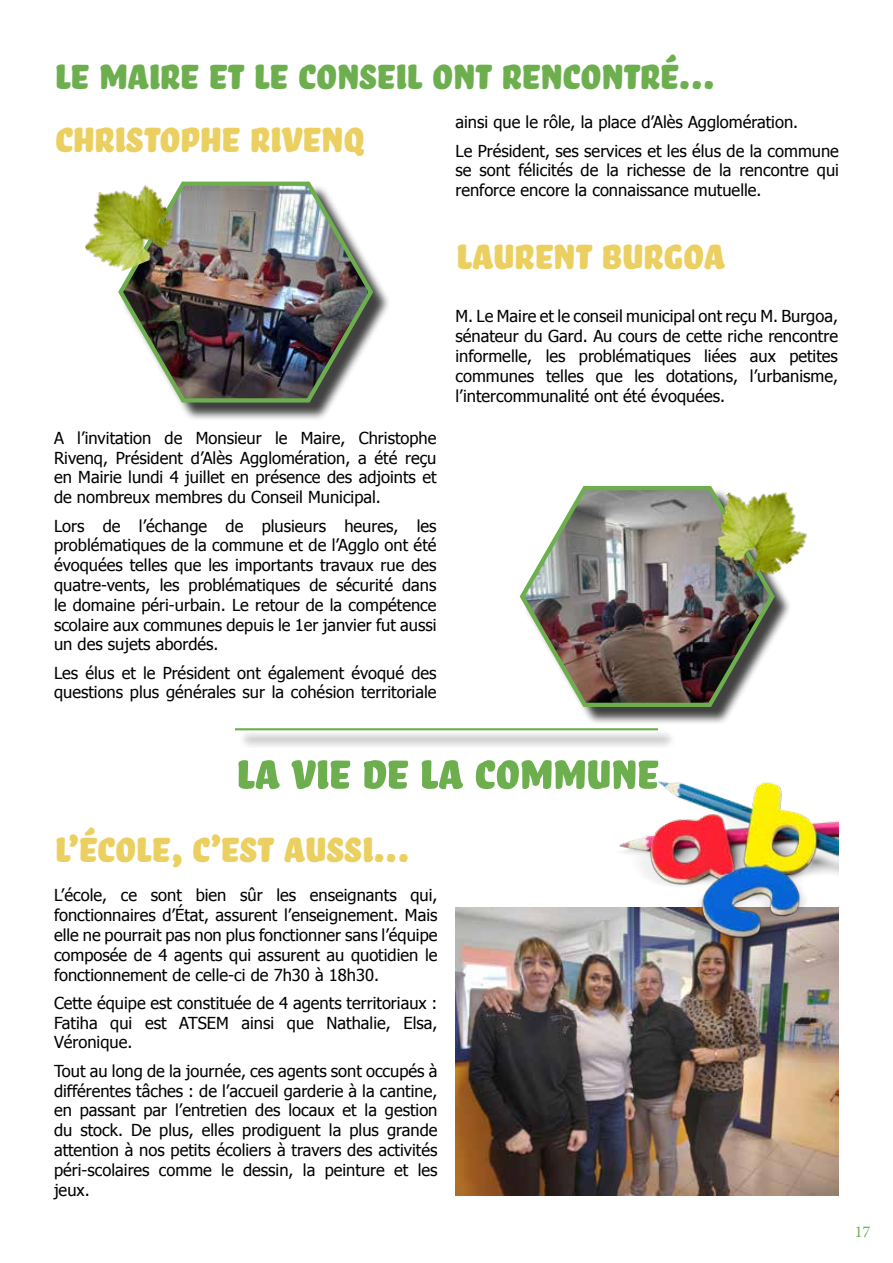
<style>
.page{position:relative;width:893px;height:1263px;background:#fff}
.page>*{position:absolute;margin:0;border:0;box-sizing:border-box;transform-origin:0 0}
.t1{font:52.5px "Bello Caps Pro";color:#6daf4e}
.t2{font:45px "Bello Caps Pro";color:#ebd061}
.t3{font:45px "Bello Caps Pro";color:#6daf4e}
.t4{font:16.5px/19.8px "Tahoma";color:#000;text-align:justify}
.t5{font:16.5px "Minion Pro";color:#6daf4e}
</style>
<div class="page">
<img style="left:455px;top:908px;width:384px;height:287px">
<div style="left:122px;top:184px;width:269px;height:237px;background:#000;opacity:.75"></div>
<img style="left:118px;top:181px;width:258px;height:224px">
<div style="left:523px;top:488px;width:269px;height:237px;background:#000;opacity:.75"></div>
<img style="left:519px;top:486px;width:258px;height:223px">
<img style="left:85px;top:181px;width:97px;height:100px">
<img style="left:695px;top:486px;width:112px;height:105px">
<img style="left:610px;top:781px;width:229px;height:160px">
<div style="left:238px;top:730px;width:438px;height:19px;background:#000;opacity:.75"></div>
<hr style="left:235px;top:728px;width:423px;height:2px;background:#6daf4e">
<h2 class="t3" style="left:54px;top:49px;width:662px">LE MAIRE ET LE CONSEIL ONT RENCONTRÉ...</h2>
<p class="t4" style="left:455px;top:107px;width:385px;line-height:28.3px">ainsi que le rôle, la place d’Alès Agglomération.<br>Le Président, ses services et les élus de la commune</p>
<p class="t4" style="left:455px;top:160px;width:385px">se sont félicités de la richesse de la rencontre qui renforce encore la connaissance mutuelle.</p>
<h2 class="t2" style="left:54px;top:112px;width:311px">Christophe Rivenq</h2>
<h2 class="t2" style="left:455px;top:229px;width:270px">LAURENT Burgoa</h2>
<p class="t4" style="left:54px;top:427px;width:384px">A l’invitation de Monsieur le Maire, Christophe Rivenq, Président d’Alès Agglomération, a été reçu en Mairie lundi 4 juillet en présence des adjoints et de nombreux membres du Conseil Municipal.</p>
<p class="t4" style="left:54px;top:515px;width:384px">Lors de l’échange de plusieurs heures, les problématiques de la commune et de l’Agglo ont été évoquées telles que les importants travaux rue des quatre-vents, les problématiques de sécurité dans le domaine péri-urbain. Le retour de la compétence scolaire aux communes depuis le 1er janvier fut aussi un des sujets abordés.</p>
<p class="t4" style="left:54px;top:662px;width:384px">Les élus et le Président ont également évoqué des questions plus générales sur la cohésion territoriale</p>
<p class="t4" style="left:455px;top:306px;width:384px">M. Le Maire et le conseil municipal ont reçu M. Burgoa, sénateur du Gard. Au cours de cette riche rencontre informelle, les problématiques liées aux petites communes telles que les dotations, l’urbanisme, l’intercommunalité ont été évoquées.</p>
<h1 class="t1" style="left:235px;top:742px;width:423px">LA VIE DE LA COMMUNE</h1>
<h2 class="t2" style="left:54px;top:822px;width:356px">L’école, c’est aussi...</h2>
<p class="t4" style="left:54px;top:885px;width:385px">L’école, ce sont bien sûr les enseignants qui, fonctionnaires d’État, assurent l’enseignement. Mais elle ne pourrait pas non plus fonctionner sans l’équipe composée de 4 agents qui assurent au quotidien le fonctionnement de celle-ci de 7h30 à 18h30.</p>
<p class="t4" style="left:54px;top:992px;width:385px">Cette équipe est constituée de 4 agents territoriaux :<br>Fatiha qui est ATSEM ainsi que Nathalie, Elsa, Véronique.</p>
<p class="t4" style="left:54px;top:1060px;width:385px">Tout au long de la journée, ces agents sont occupés à différentes tâches : de l’accueil garderie à la cantine, en passant par l’entretien des locaux et la gestion du stock. De plus, elles prodiguent la plus grande attention à nos petits écoliers à travers des activités péri-scolaires comme le dessin, la peinture et les jeux.</p>
<p class="t5" style="left:855px;top:1220px;width:17px">17</p>
</div>
